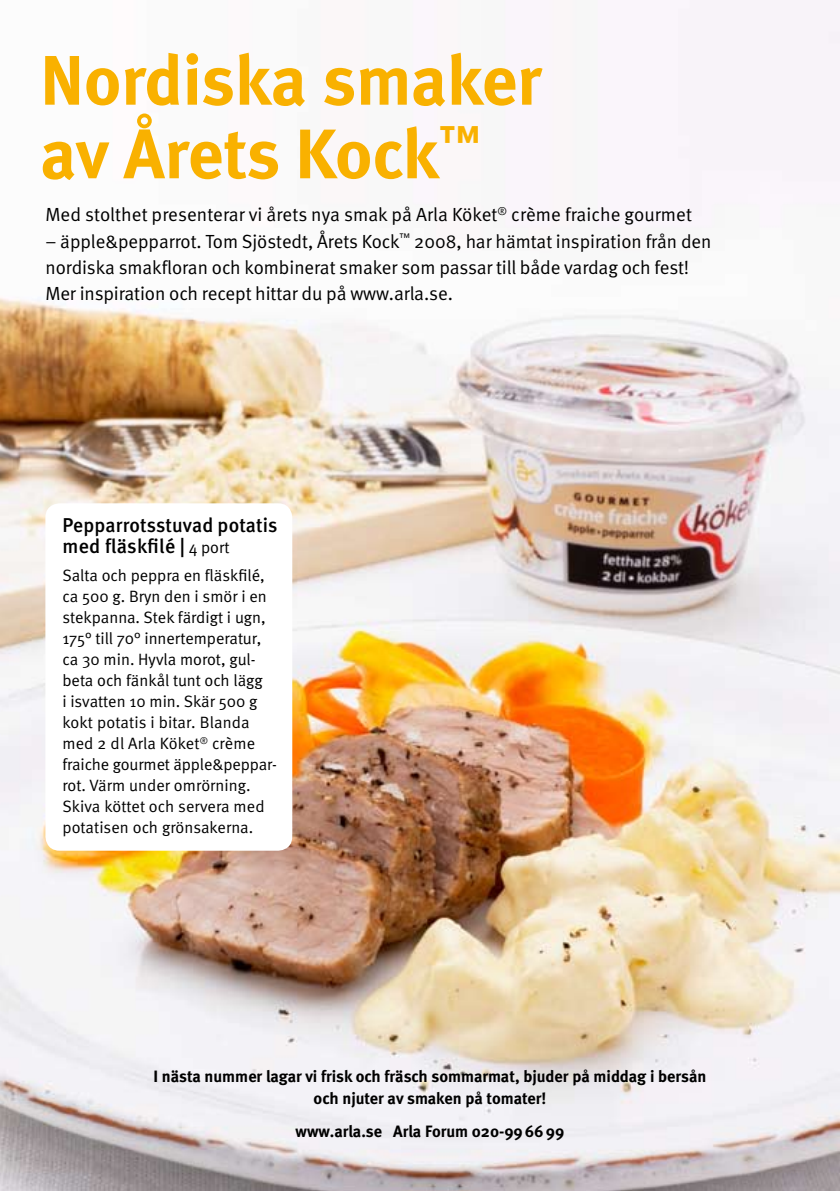
<style>
.page{position:relative;width:840px;height:1191px;background:#fff}
.page>*{position:absolute;margin:0;border:0;box-sizing:border-box;transform-origin:0 0}
.t1{font:700 70px/73.6px "Meta";color:#f9b100}
.t2{font:500 20px/21px "Meta";letter-spacing:.01em;color:#000}
.t3{font:19px/26px "Meta Normal";color:#000}
.t4{font:16.4px/21px "Meta Normal";color:#000}
.t5{font:700 16.4px/22px "Meta";color:#000;text-align:center}
.s1{font-family:"Meta Normal";font-weight:400;font-size:16.4px}
</style>
<div class="page">
<img style="left:0;top:0;width:839px;height:1191px">
<div style="left:45px;top:503px;width:247px;height:347px;background:#fff;border-radius:14px"></div>
<h1 class="t1" style="left:40px;top:42px;width:502px">Nordiska smaker av Årets Kock<sup>™</sup></h1>
<p class="t3" style="left:45px;top:202px;width:647px">Med stolthet presenterar vi årets nya smak på Arla Köket<sup>®</sup> crème fraiche gourmet</p>
<p class="t3" style="left:45px;top:228px;width:667px">– äpple&amp;pepparrot. Tom Sjöstedt, Årets Kock<sup>™</sup> 2008, har hämtat inspiration från den nordiska smakfloran och kombinerat smaker som passar till både vardag och fest!<br>Mer inspiration och recept hittar du på www.arla.se.</p>
<p class="t2" style="left:62px;top:515px;width:216px">Pepparrotsstuvad potatis med fläskfilé | <span class="s1">4 port</span></p>
<p class="t4" style="left:62px;top:564px;width:216px">Salta och peppra en fläskfilé, ca 500 g. Bryn den i smör i en stekpanna. Stek färdigt i ugn,<br>175° till 70° innertemperatur, ca 30 min. Hyvla morot, gul&shy;beta och fänkål tunt och lägg<br>i isvatten 10 min. Skär 500 g kokt potatis i bitar. Blanda med 2 dl Arla Köket<sup>®</sup> crème fraiche gourmet äpple&amp;peppar&shy;rot. Värm under omrörning.<br>Skiva köttet och servera med potatisen och grönsakerna.</p>
<p class="t5" style="left:153px;top:1064px;width:554px">I nästa nummer lagar vi frisk och fräsch sommarmat, bjuder på middag i bersån och njuter av smaken på tomater!</p>
<p class="t5" style="left:295px;top:1119px;width:270px">www.arla.se Arla Forum 020-996699</p>
</div>
